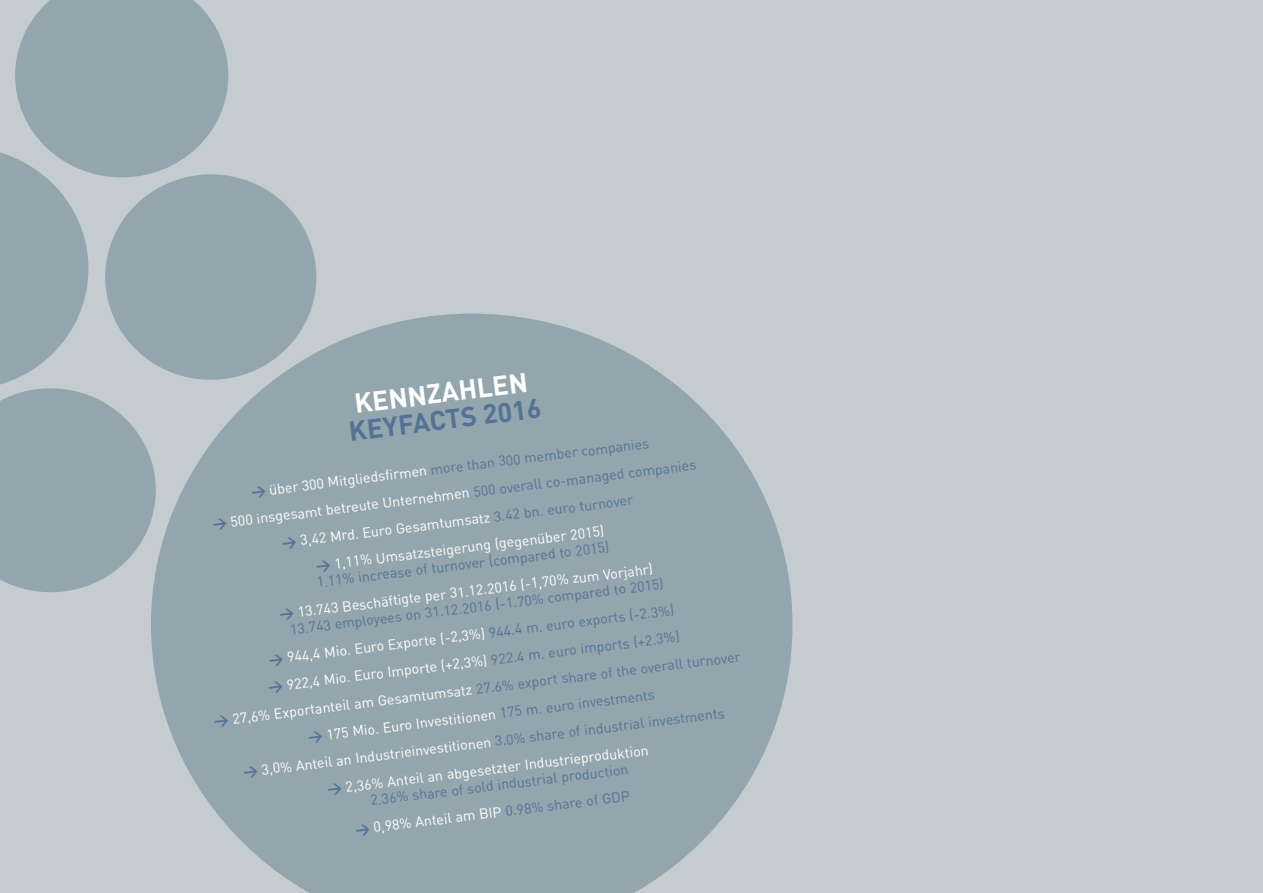
<style>
.page{position:relative;width:1263px;height:893px;background:#c4ccd0}
.page>*{position:absolute;margin:0;border:0;box-sizing:border-box;transform-origin:0 0}
.t1{font:700 27px "DIN";color:#557296}
.t2{font:700 27px "DIN";color:#fff}
.t3{font:14.25px/27.2px "DIN";color:#fff;text-align:center}
.t4{font:14.25px/27.2px "DIN";color:#557296;text-align:right}
.s1{font-weight:700;color:#557296}
.s2{color:#557296}
.s3{font-weight:700}
.s4{color:#fff}
</style>
<div class="page">
<svg style="left:0;top:0;width:316px;height:592px;fill:#93a6ad"></svg>
<svg style="left:151px;top:314px;width:641px;height:579px;fill:#93a6ad"></svg>
<h1 class="t2" style="left:352px;top:386px;width:172px;rotate:-7deg">Kennzahlen</h1>
<h1 class="t1" style="left:347px;top:414px;width:195px;rotate:-7deg">Keyf act s 2016</h1>
<p class="t3" style="left:207px;top:483px;width:489px;rotate:-7deg"><span class="s1">&gt;</span> über 300 Mitgliedsfirmen <span class="s2">more than 300 member companies<br></span><span class="s1">&gt;</span> 500 insgesamt betreute Unternehmen <span class="s2">500 overall co-managed companies </span><span class="s1">&gt;</span> 3,42 Mrd. Euro Gesamtumsatz <span class="s2">3.42 bn. euro turnover<br></span><span class="s1">&gt;</span> 1,11% Umsatzsteigerung (gegenüber 2015)</p>
<p class="t3" style="left:275px;top:574px;width:378px;rotate:-7deg"><span class="s2">1.11% increase of turnover (compared to 2015)<br></span><span class="s1">&gt;</span> 13.743 Beschäftigte per 31.12.2016 (-1,70% zum Vorjahr)</p>
<p class="t4" style="left:288px;top:616px;width:378px;rotate:-7deg">13.743 employees on 31.12.2016 (-1.70% compared to 2015)</p>
<p class="t3" style="left:267px;top:646px;width:410px;rotate:-7deg"><span class="s1">&gt;</span> 944,4 Mio. Euro Exporte (-2,3%) <span class="s2">944.4 m. euro exports (-2.3%)</span></p>
<p class="t3" style="left:267px;top:673px;width:416px;rotate:-7deg"><span class="s1">&gt;</span> 922,4 Mio. Euro Importe (+2,3%) <span class="s2">922.4 m. euro imports (+2.3%)</span></p>
<p class="t4" style="left:213px;top:707px;width:532px;rotate:-7deg"><span class="s3">&gt;</span> <span class="s4">27,6% Exportanteil am Gesamtumsatz</span> 27.6% export share of the overall turnover</p>
<p class="t3" style="left:307px;top:723px;width:350px;rotate:-7deg"><span class="s1">&gt;</span> 175 Mio. Euro Investitionen <span class="s2">175 m. euro investments</span></p>
<p class="t3" style="left:242px;top:758px;width:486px;rotate:-7deg"><span class="s1">&gt;</span> 3,0% Anteil an Industrieinvestitionen <span class="s2">3.0% share of industrial investments</span></p>
<p class="t3" style="left:326px;top:775px;width:325px;rotate:-7deg"><span class="s1">&gt;</span> 2,36% Anteil an abgesetzter Industrieproduktion</p>
<p class="t4" style="left:350px;top:789px;width:280px;rotate:-7deg">2.36% share of sold industrial production<br><span class="s3">&gt;</span> <span class="s4">0,98% Anteil am BIP</span> 0.98% share of GDP</p>
</div>
